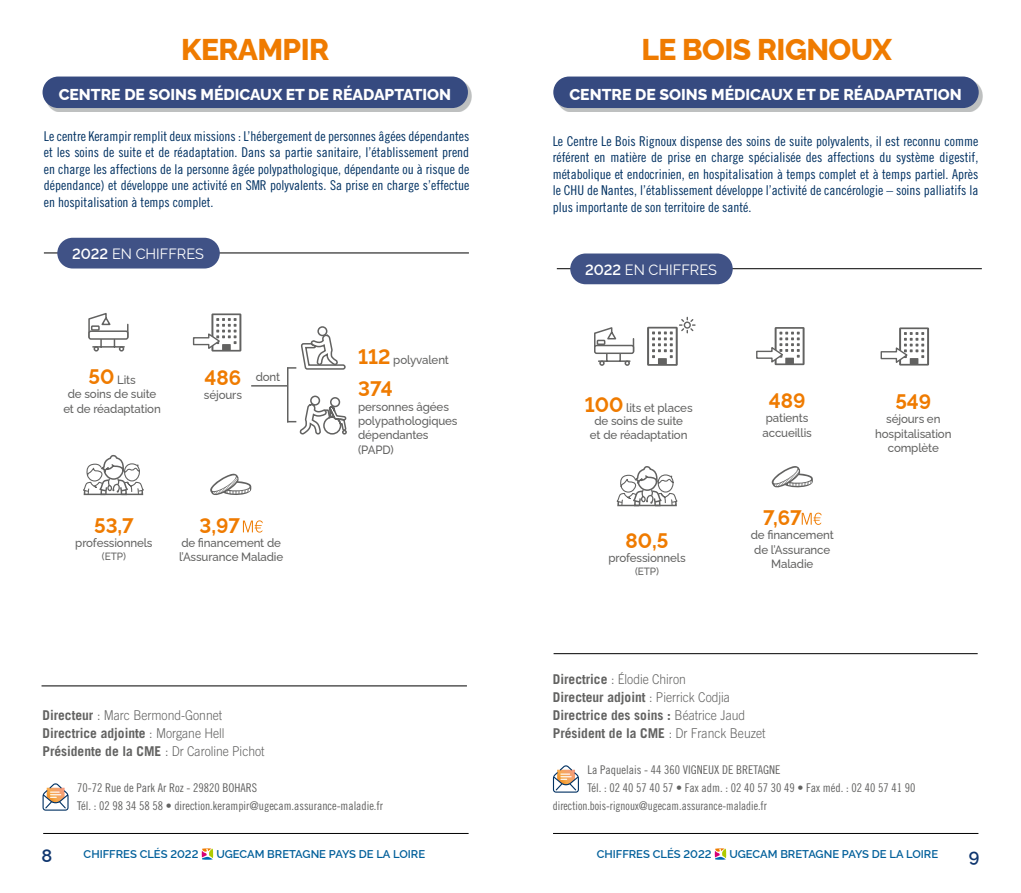
<style>
.page{position:relative;width:1021px;height:893px;background:#fff}
.page>*{position:absolute;margin:0;border:0;box-sizing:border-box;transform-origin:0 0}
.t1{font:800 30px "Raleway";letter-spacing:-.02em;color:#ef7b00}
.t2{font:700 21px "Raleway";color:#ef7b00}
.t3{font:600 18px "Raleway";color:#0f366f}
.t4{font:800 15.75px "Raleway";color:#fff}
.t5{font:14.85px "Raleway";color:#fff}
.t6{font:13.5px/16.5px "Trade Gothic LT Std Cn 18";color:#003162;text-align:justify}
.t7{font:700 13.5px/18px "Trade Gothic LT Std";color:#626261}
.t8{font:300 13.5px/18px "Trade Gothic LT Std";color:#626261;scale:.9 1}
.t9{font:500 12px/14.4px "Raleway";letter-spacing:-.01em;color:#626261;text-align:center;scale:.96 1}
.t10{font:12px/18px "Trade Gothic LT Std Cn 18";color:#626261}
.t11{font:12px "Trade Gothic LT Std Cn 18";color:#626261;scale:.94 1}
.t12{font:600 11.25px "Raleway";color:#005f9a}
.t13{font:500 10.5px "Raleway";letter-spacing:-.01em;color:#626261;scale:.96 1}
.s1{font-weight:600}
.s2{font-weight:700;font-size:21px;color:#ef7b00}
.s3{font-weight:700}
.s4{font-weight:300}
</style>
<div class="page">
<hr style="left:557px;top:268px;width:424px;height:1px;background:#000">
<hr style="left:44px;top:253px;width:425px;height:1px;background:#000">
<div style="left:557px;top:80px;width:425px;height:32px;background:#bec0c0"></div>
<div style="left:553px;top:77px;width:425px;height:31px;background:#364a80;border-radius:16px"></div>
<div style="left:570px;top:253px;width:162px;height:31px;background:#405286;border-radius:15px"></div>
<div style="left:46px;top:80px;width:425px;height:32px;background:#bec0c0"></div>
<div style="left:43px;top:77px;width:425px;height:31px;background:#364a80;border-radius:16px"></div>
<div style="left:57px;top:238px;width:163px;height:30px;background:#405286;border-radius:15px"></div>
<svg style="left:243px;top:520px;width:20px;height:13px"></svg>
<hr style="left:251px;top:385px;width:36px;height:2px;background:#626261">
<hr style="left:287px;top:368px;width:1px;height:54px;background:#626261">
<svg style="left:801px;top:513px;width:20px;height:12px"></svg>
<svg style="left:201px;top:848px;width:13px;height:12px"></svg>
<svg style="left:714px;top:848px;width:12px;height:12px"></svg>
<hr style="left:43px;top:833px;width:425px;height:1px;background:#000">
<hr style="left:553px;top:833px;width:425px;height:1px;background:#000">
<svg style="left:647px;top:316px;width:49px;height:50px"></svg>
<svg style="left:553px;top:765px;width:26px;height:28px"></svg>
<hr style="left:553px;top:653px;width:424px;height:1px;background:#000">
<svg style="left:771px;top:466px;width:42px;height:22px"></svg>
<svg style="left:616px;top:466px;width:62px;height:41px"></svg>
<svg style="left:594px;top:327px;width:40px;height:39px"></svg>
<svg style="left:756px;top:327px;width:48px;height:38px"></svg>
<svg style="left:880px;top:327px;width:49px;height:39px"></svg>
<svg style="left:43px;top:783px;width:26px;height:28px"></svg>
<svg style="left:210px;top:473px;width:41px;height:22px"></svg>
<div style="left:317px;top:326px;width:10px;height:10px;border:2px solid #626261;border-radius:50%"></div>
<svg style="left:287px;top:327px;width:59px;height:43px"></svg>
<svg style="left:83px;top:455px;width:61px;height:41px"></svg>
<svg style="left:88px;top:313px;width:40px;height:39px"></svg>
<svg style="left:287px;top:395px;width:60px;height:40px"></svg>
<svg style="left:192px;top:313px;width:49px;height:39px"></svg>
<hr style="left:42px;top:686px;width:425px;height:1px;background:#000">
<h1 class="t1" style="left:181px;top:25px;width:149px">KERAMPIR</h1>
<h1 class="t1" style="left:641px;top:25px;width:252px">LE BOIS RIGNOUX</h1>
<p class="t4" style="left:59px;top:82px;width:394px">CENTRE DE SOINS MÉDICAUX ET DE RÉADAPTATION</p>
<p class="t4" style="left:569px;top:82px;width:394px">CENTRE DE SOINS MÉDICAUX ET DE RÉADAPTATION</p>
<p class="t6" style="left:44px;top:128px;width:427px">Le centre Kerampir remplit deux missions : L’hébergement de personnes âgées dépendantes et les soins de suite et de réadaptation. Dans sa partie sanitaire, l’établissement prend en charge les affections de la personne âgée polypathologique, dépendante ou à risque de dépendance) et développe une activité en SMR polyvalents. Sa prise en charge s’effectue en hospitalisation à temps complet.</p>
<p class="t6" style="left:552px;top:133px;width:427px">Le Centre Le Bois Rignoux dispense des soins de suite polyvalents, il est reconnu comme référent en matière de prise en charge spécialisée des affections du système digestif, métabolique et endocrinien, en hospitalisation à temps complet et à temps partiel. Après le CHU de Nantes, l’établissement développe l’activité de cancérologie – soins palliatifs la plus importante de son territoire de santé.</p>
<p class="t5" style="left:72px;top:242px;width:133px"><span class="s1">2022</span> EN CHIFFRES</p>
<p class="t5" style="left:585px;top:257px;width:133px"><span class="s1">2022</span> EN CHIFFRES</p>
<p class="t9" style="left:63px;top:371px;width:103px"><span class="s2">50</span> Lits<br>de soins de suite et de réadaptation</p>
<h2 class="t2" style="left:205px;top:361px;width:38px">486</h2>
<p class="t9" style="left:204px;top:387px;width:41px">séjours</p>
<p class="t9" style="left:256px;top:368px;width:27px">dont</p>
<h2 class="t2" style="left:94px;top:508px;width:41px">53,7</h2>
<p class="t9" style="left:75px;top:534px;width:82px">professionnels</p>
<p class="t13" style="left:102px;top:547px;width:26px">(ETP)</p>
<h2 class="t2" style="left:200px;top:508px;width:42px">3,97</h2>
<p class="t9" style="left:179px;top:534px;width:110px;text-align:left">de financement de l’Assurance Maladie</p>
<p class="t9" style="left:358px;top:352px;width:96px"><span class="s2">112</span> polyvalent</p>
<h2 class="t2" style="left:358px;top:372px;width:36px">374</h2>
<p class="t9" style="left:358px;top:398px;width:105px;text-align:left">personnes âgées polypathologiques dépendantes (PAPD)</p>
<p class="t9" style="left:585px;top:400px;width:114px;line-height:13.5px"><span class="s2">100</span> lits et places de soins de suite<br>et de réadaptation</p>
<h2 class="t2" style="left:768px;top:384px;width:38px">489</h2>
<p class="t9" style="left:762px;top:409px;width:53px;text-align:left">patients accueillis</p>
<h2 class="t2" style="left:625px;top:523px;width:44px">80,5</h2>
<p class="t9" style="left:608px;top:549px;width:82px">professionnels</p>
<p class="t13" style="left:635px;top:563px;width:26px">(ETP)</p>
<h2 class="t2" style="left:763px;top:501px;width:40px">7,67</h2>
<p class="t9" style="left:750px;top:526px;width:88px">de financement de l’Assurance<br>Maladie</p>
<h2 class="t2" style="left:895px;top:385px;width:37px">549</h2>
<p class="t9" style="left:875px;top:410px;width:81px">séjours en hospitalisation complète</p>
<p class="t8" style="left:43px;top:706px;width:248px"><span class="s3">Directeur</span> : Marc Bermond-Gonnet<br><span class="s3">Directrice adjointe</span> : Morgane Hell<br><span class="s3">Présidente de la CME</span> : Dr Caroline Pichot</p>
<p class="t10" style="left:77px;top:779px;width:307px">70-72 Rue de Park Ar Roz - 29820 BOHARS<br>Tél. : 02 98 34 58 58 • direction.kerampir@ugecam.assurance-maladie.fr</p>
<p class="t7" style="left:553px;top:670px;width:214px">Directrice <span class="s4">: Élodie Chiron<br></span>Directeur adjoint <span class="s4">: Pierrick Codjia </span>Directrice des soins : <span class="s4">Béatrice Jaud </span>Président de la CME <span class="s4">: Dr Franck Beuzet</span></p>
<p class="t10" style="left:587px;top:761px;width:194px">La Paquelais - 44 360 VIGNEUX DE BRETAGNE</p>
<p class="t10" style="left:587px;top:779px;width:329px">Tél. : 02 40 57 40 57 • Fax adm. : 02 40 57 30 49 • Fax méd. : 02 40 57 41 90</p>
<p class="t11" style="left:553px;top:799px;width:229px">direction.bois-rignoux@ugecam.assurance-maladie.fr</p>
<h3 class="t3" style="left:42px;top:841px;width:12px">8</h3>
<p class="t12" style="left:84px;top:845px;width:116px">CHIFFRES CLÉS 2022</p>
<p class="t12" style="left:216px;top:845px;width:210px">UGECAM BRETAGNE PAYS DE LA LOIRE</p>
<p class="t12" style="left:596px;top:845px;width:116px">CHIFFRES CLÉS 2022</p>
<p class="t12" style="left:729px;top:845px;width:210px">UGECAM BRETAGNE PAYS DE LA LOIRE</p>
<h3 class="t3" style="left:968px;top:841px;width:12px">9</h3>
</div>
